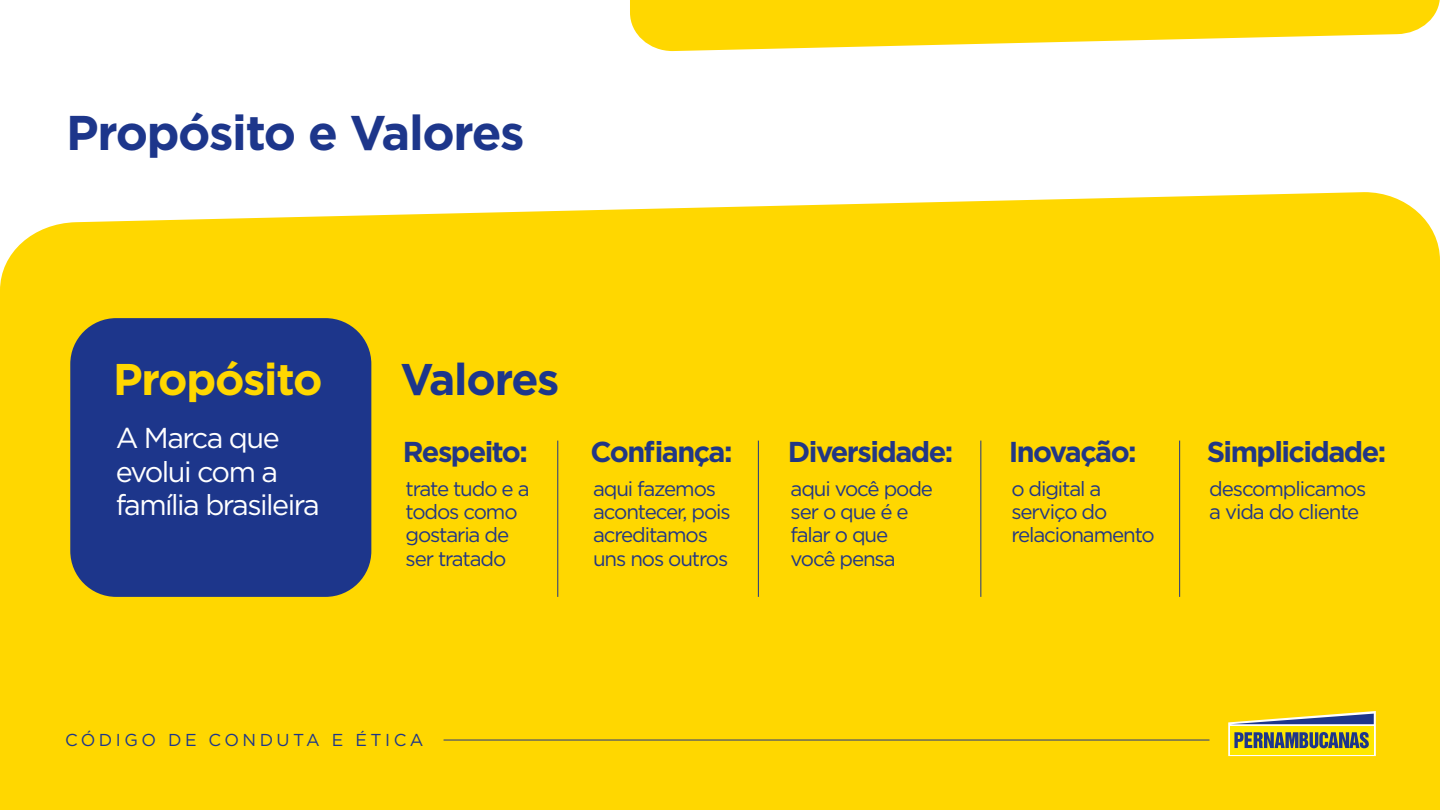
<style>
.page{position:relative;width:1440px;height:810px;background:#fff}
.page>*{position:absolute;margin:0;border:0;box-sizing:border-box;transform-origin:0 0}
.t1{font:700 48.75px "Gotham";letter-spacing:-.03em;color:#1d368b}
.t2{font:700 44.4px "Gotham";letter-spacing:-.03em;color:#ffd700}
.t3{font:700 44.4px "Gotham";letter-spacing:-.03em;color:#1d368b}
.t4{font:700 28.8px "Gotham";letter-spacing:-.055em;color:#223785}
.t5{font:28.8px/33.4px "Gotham";letter-spacing:-.055em;color:#fff}
.t6{font:20.55px/23.3px "Gotham";letter-spacing:-.055em;color:#223785}
.t7{font:17.25px "Gotham";letter-spacing:.2em;color:#1d368b}
</style>
<div class="page">
<div style="left:0;top:192px;width:1440px;height:618px;background:#ffd700"></div>
<svg style="left:630px;top:0;width:810px;height:51px"></svg>
<svg style="left:1228px;top:711px;width:148px;height:45px;background:#b3ad4f"></svg>
<div style="left:70px;top:318px;width:301px;height:279px;background:#1d368b;border-radius:46px"></div>
<hr style="left:444px;top:740px;width:766px;height:1px;background:#223785">
<hr style="left:557px;top:441px;width:1px;height:156px;background:#223785">
<hr style="left:758px;top:441px;width:1px;height:156px;background:#223785">
<hr style="left:980px;top:441px;width:1px;height:156px;background:#223785">
<hr style="left:1179px;top:441px;width:1px;height:156px;background:#223785">
<h1 class="t1" style="left:66px;top:100px;width:460px">Propósito e Valores</h1>
<h2 class="t2" style="left:113px;top:350px;width:211px">Propósito</h2>
<h3 class="t5" style="left:116px;top:421px;width:206px">A Marca que evolui com a família brasileira</h3>
<h2 class="t3" style="left:400px;top:350px;width:161px">Valores</h2>
<h3 class="t4" style="left:403px;top:433px;width:127px">Respeito:</h3>
<p class="t6" style="left:406px;top:477px;width:126px">trate tudo e a todos como gostaria de ser tratado</p>
<h3 class="t4" style="left:590px;top:433px;width:144px">Confiança:</h3>
<p class="t6" style="left:593px;top:477px;width:139px">aqui fazemos acontecer, pois acreditamos uns nos outros</p>
<h3 class="t4" style="left:788px;top:433px;width:167px">Diversidade:</h3>
<p class="t6" style="left:791px;top:477px;width:144px">aqui você pode ser o que é e falar o que você pensa</p>
<h3 class="t4" style="left:1009px;top:433px;width:130px">Inovação:</h3>
<p class="t6" style="left:1011px;top:477px;width:145px">o digital a serviço do relacionamento</p>
<h3 class="t4" style="left:1207px;top:433px;width:181px">Simplicidade:</h3>
<p class="t6" style="left:1209px;top:477px;width:158px">descomplicamos a vida do cliente</p>
<p class="t7" style="left:65px;top:729px;width:360px">CÓDIGO DE CONDUTA E ÉTICA</p>
</div>
